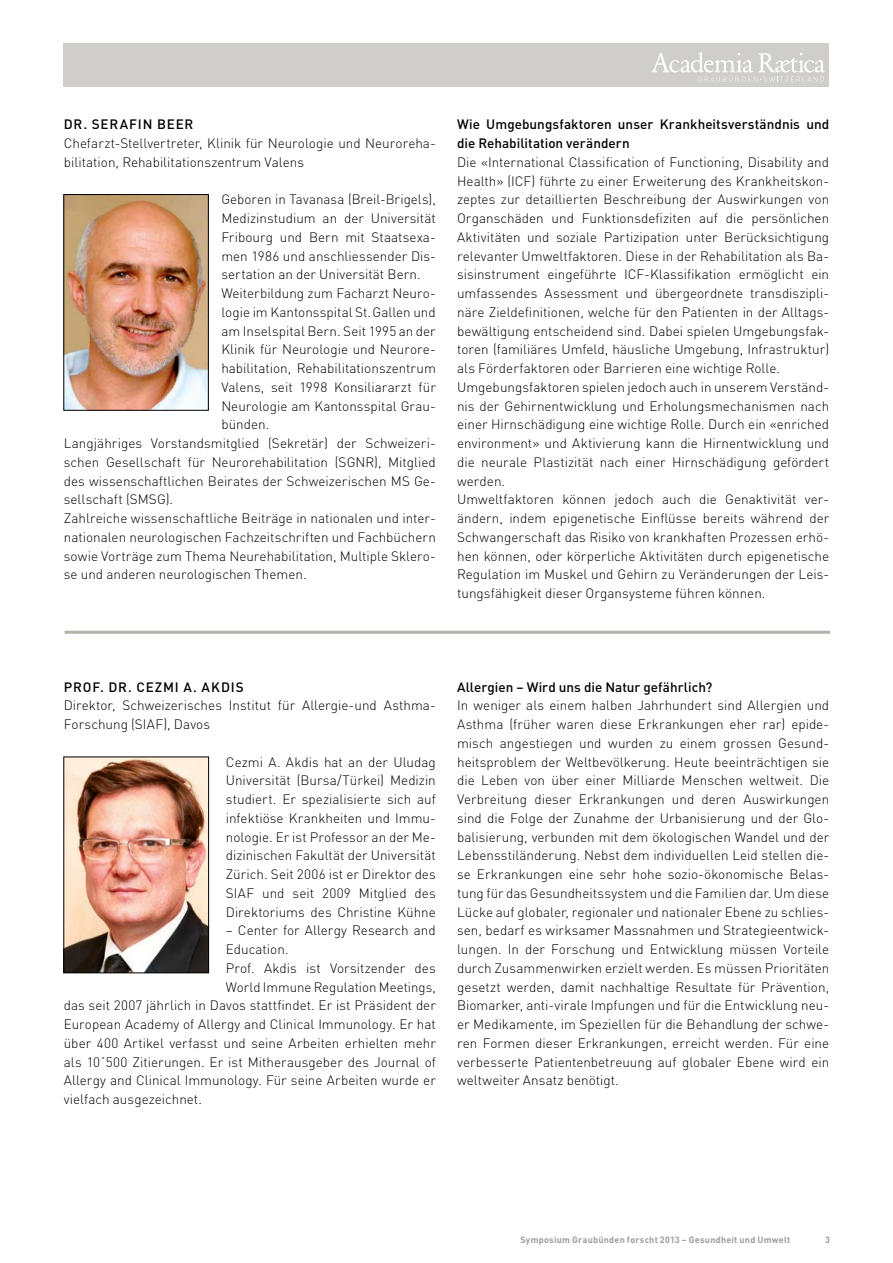
<style>
.page{position:relative;width:893px;height:1263px;background:#fff}
.page>*{position:absolute;margin:0;border:0;box-sizing:border-box;transform-origin:0 0}
.grundschrift{font:300 13.5px/18.8px "DIN";color:#000;text-align:justify}
.grundschrift-2{font:500 13.5px/18.8px "DIN";letter-spacing:.005em;color:#000}
.grundschrift-3{font:500 13.5px "DIN";letter-spacing:.065em;color:#000}
.grundschrift-4{font:500 13.5px "DIN";letter-spacing:.06em;color:#000}
.t1{font:700 9px "DIN";letter-spacing:.03em;color:#9c9c9c}
</style>
<div class="page">
<hr style="left:65px;top:631px;width:765px;height:3px;background:#b3b1aa">
<div style="left:64px;top:43px;width:765px;height:44px;background:#d0ceca"></div>
<svg style="left:651px;top:52px;width:174px;height:30px"></svg>
<img style="left:66px;top:196px;width:141px;height:212px">
<div style="left:64px;top:194px;width:145px;height:216px;border:1px solid #000"></div>
<img style="left:66px;top:759px;width:141px;height:212px">
<div style="left:64px;top:757px;width:145px;height:216px;border:1px solid #000"></div>
<p class="grundschrift-4" style="left:64px;top:116px;width:131px">DR. SERAFIN BEER</p>
<p class="grundschrift" style="left:64px;top:134px;width:374px">Chefarzt-Stellvertreter, Klinik für Neurologie und Neuroreha&shy;bilitation, Rehabilitationszentrum Valens</p>
<p class="grundschrift" style="left:221px;top:190px;width:216px">Geboren in Tavanasa (Breil-Brigels), Medizinstudium an der Universität Fribourg und Bern mit Staatsexa&shy;men 1986 und anschliessender Dis&shy;sertation an der Universität Bern.</p>
<p class="grundschrift" style="left:221px;top:284px;width:216px">Weiterbildung zum Facharzt Neuro&shy;logie im Kantonsspital St.Gallen und am Inselspital Bern. Seit 1995 an der Klinik für Neurologie und Neurore&shy;habilitation, Rehabilitationszentrum Valens, seit 1998 Konsiliararzt für Neurologie am Kantonsspital Grau&shy;bünden.</p>
<p class="grundschrift" style="left:64px;top:434px;width:374px">Langjähriges Vorstandsmitglied (Sekretär) der Schweizeri&shy;schen Gesellschaft für Neurorehabilitation (SGNR), Mitglied des wissenschaftlichen Beirates der Schweizerischen MS Ge&shy;sellschaft (SMSG).</p>
<p class="grundschrift" style="left:64px;top:509px;width:374px">Zahlreiche wissenschaftliche Beiträge in nationalen und inter&shy;nationalen neurologischen Fachzeitschriften und Fachbüchern sowie Vorträge zum Thema Neurehabilitation, Multiple Sklero&shy;se und anderen neurologischen Themen.</p>
<p class="grundschrift-2" style="left:457px;top:115px;width:374px">Wie Umgebungsfaktoren unser Krankheitsverständnis und die Rehabilitation verändern</p>
<p class="grundschrift" style="left:457px;top:152px;width:374px">Die «International Classification of Functioning, Disability and Health» (ICF) führte zu einer Erweiterung des Krankheitskon&shy;zeptes zur detaillierten Beschreibung der Auswirkungen von Organschäden und Funktionsdefiziten auf die persönlichen Aktivitäten und soziale Partizipation unter Berücksichtigung relevanter Umweltfaktoren. Diese in der Rehabilitation als Ba&shy;sisinstrument eingeführte ICF-Klassifikation ermöglicht ein umfassendes Assessment und übergeordnete transdiszipli&shy;näre Zieldefinitionen, welche für den Patienten in der Alltags&shy;bewältigung entscheidend sind. Dabei spielen Umgebungsfak&shy;toren (familiäres Umfeld, häusliche Umgebung, Infrastruktur) als Förderfaktoren oder Barrieren eine wichtige Rolle.</p>
<p class="grundschrift" style="left:457px;top:377px;width:374px">Umgebungsfaktoren spielen jedoch auch in unserem Verständ&shy;nis der Gehirnentwicklung und Erholungsmechanismen nach einer Hirnschädigung eine wichtige Rolle. Durch ein «enriched environment» und Aktivierung kann die Hirnentwicklung und die neurale Plastizität nach einer Hirnschädigung gefördert werden.</p>
<p class="grundschrift" style="left:457px;top:490px;width:374px">Umweltfaktoren können jedoch auch die Genaktivität ver&shy;ändern, indem epigenetische Einflüsse bereits während der Schwangerschaft das Risiko von krankhaften Prozessen erhö&shy;hen können, oder körperliche Aktivitäten durch epigenetische Regulation im Muskel und Gehirn zu Veränderungen der Leis&shy;tungsfähigkeit dieser Organsysteme führen können.</p>
<p class="grundschrift-3" style="left:64px;top:678px;width:181px">PROF. DR. CEZMI A. AKDIS</p>
<p class="grundschrift" style="left:64px;top:696px;width:374px">Direktor, Schweizerisches Institut für Allergie-und Asthma-<br>Forschung (SIAF), Davos</p>
<p class="grundschrift" style="left:226px;top:752px;width:212px">Cezmi A. Akdis hat an der Uludag Universität (Bursa/Türkei) Medizin studiert. Er spezialisierte sich auf infektiöse Krankheiten und Immu&shy;nologie. Er ist Professor an der Me&shy;dizinischen Fakultät der Universität Zürich. Seit 2006 ist er Direktor des SIAF und seit 2009 Mitglied des Direktoriums des Christine Kühne</p>
<p class="grundschrift" style="left:226px;top:921px;width:211px">– Center for Allergy Research and<br>Education.</p>
<p class="grundschrift" style="left:226px;top:958px;width:211px">Prof. Akdis ist Vorsitzender des</p>
<p class="grundschrift" style="left:226px;top:977px;width:211px">World Immune Regulation Meetings,</p>
<p class="grundschrift" style="left:64px;top:996px;width:374px">das seit 2007 jährlich in Davos stattfindet. Er ist Präsident der</p>
<p class="grundschrift" style="left:64px;top:1015px;width:374px">European Academy of Allergy and Clinical Immunology. Er hat</p>
<p class="grundschrift" style="left:64px;top:1033px;width:374px">über 400 Artikel verfasst und seine Arbeiten erhielten mehr</p>
<p class="grundschrift" style="left:64px;top:1052px;width:374px">als 10´500 Zitierungen. Er ist Mitherausgeber des Journal of</p>
<p class="grundschrift" style="left:64px;top:1071px;width:374px">Allergy and Clinical Immunology. Für seine Arbeiten wurde er</p>
<p class="grundschrift" style="left:64px;top:1090px;width:140px">vielfach ausgezeichnet.</p>
<p class="grundschrift-2" style="left:457px;top:677px;width:257px">Allergien – Wird uns die Natur gefährlich?</p>
<p class="grundschrift" style="left:457px;top:696px;width:374px">In weniger als einem halben Jahrhundert sind Allergien und Asthma (früher waren diese Erkrankungen eher rar) epide&shy;misch angestiegen und wurden zu einem grossen Gesund&shy;heitsproblem der Weltbevölkerung. Heute beeinträchtigen sie die Leben von über einer Milliarde Menschen weltweit. Die Verbreitung dieser Erkrankungen und deren Auswirkungen sind die Folge der Zunahme der Urbanisierung und der Glo&shy;balisierung, verbunden mit dem ökologischen Wandel und der Lebensstiländerung. Nebst dem individuellen Leid stellen die&shy;se Erkrankungen eine sehr hohe sozio-ökonomische Belas&shy;tung für das Gesundheitssystem und die Familien dar. Um diese Lücke auf globaler, regionaler und nationaler Ebene zu schlies&shy;sen, bedarf es wirksamer Massnahmen und Strategieentwick&shy;lungen. In der Forschung und Entwicklung müssen Vorteile durch Zusammenwirken erzielt werden. Es müssen Prioritäten gesetzt werden, damit nachhaltige Resultate für Prävention, Biomarker, anti-virale Impfungen und für die Entwicklung neu&shy;er Medikamente, im Speziellen für die Behandlung der schwe&shy;ren Formen dieser Erkrankungen, erreicht werden. Für eine verbesserte Patientenbetreuung auf globaler Ebene wird ein weltweiter Ansatz benötigt.</p>
<p class="t1" style="left:520px;top:1234px;width:271px">Symposium Graubünden forscht 2013 – Gesundheit und Umwelt</p>
<p class="t1" style="left:825px;top:1234px;width:6px">3</p>
</div>
